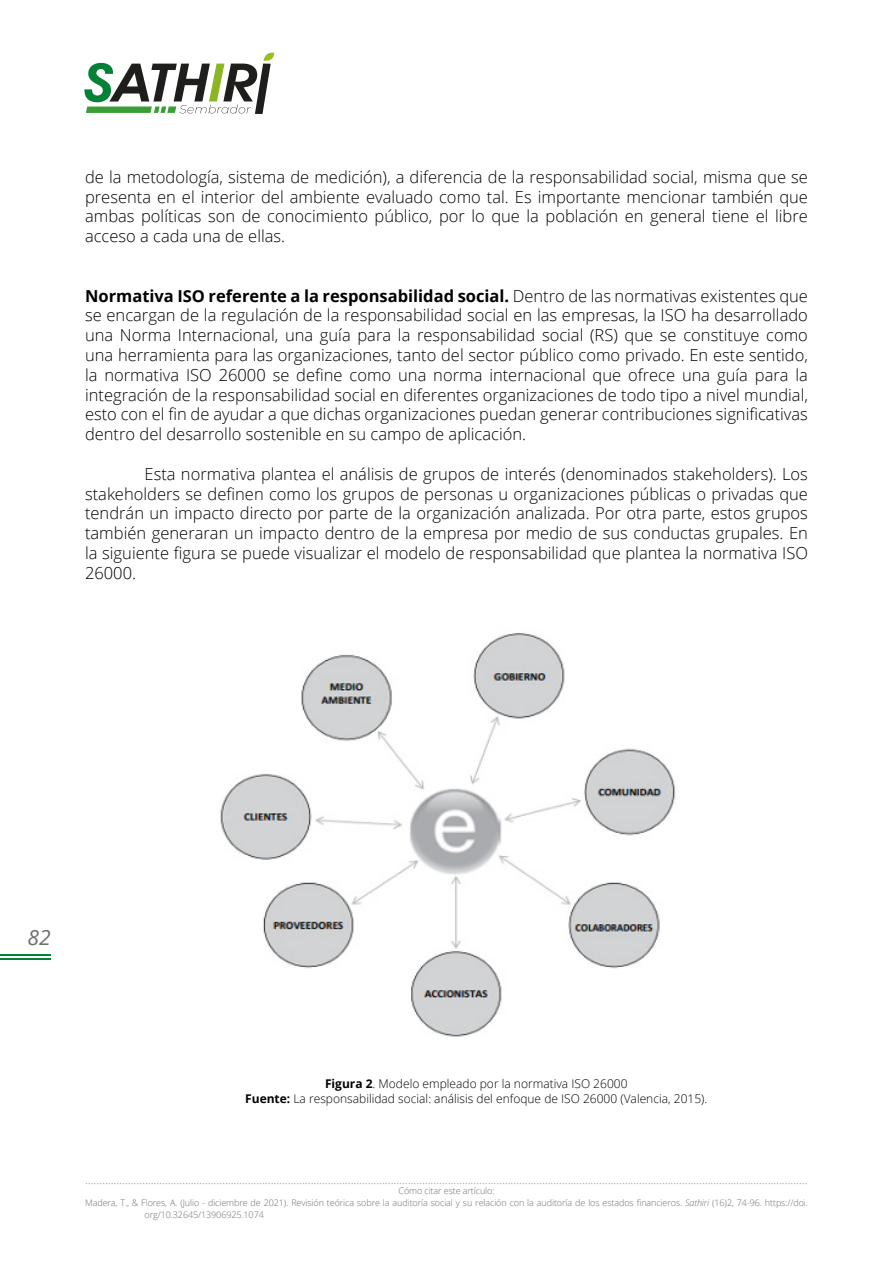
<style>
.page{position:relative;width:893px;height:1263px;background:#fff}
.page>*{position:absolute;margin:0;border:0;box-sizing:border-box;transform-origin:0 0}
.t1{font:italic 21px "Open Sans";color:#706f6f}
.t2{font:300 16.5px/19.8px "Open Sans";color:#000;text-align:justify}
.t3{font:300 12px "Open Sans";color:#929292}
.t4{font:300 12px/14.4px "Open Sans";color:#000;text-align:center}
.t5{font:300 9px "Open Sans";letter-spacing:-.01em;color:#706f6f}
.s1{font-weight:700}
.s2{font-style:italic}
</style>
<div class="page">
<hr style="left:0;top:954px;width:51px;height:2px;background:#028137">
<hr style="left:0;top:958px;width:51px;height:1px;background:#028137">
<svg style="left:84px;top:52px;width:190px;height:62px"></svg>
<img style="left:220px;top:633px;width:456px;height:404px">
<p class="t2" style="left:85px;top:166px;width:724px">de la metodología, sistema de medición), a diferencia de la responsabilidad social, misma que se presenta en el interior del ambiente evaluado como tal. Es importante mencionar también que ambas políticas son de conocimiento público, por lo que la población en general tiene el libre acceso a cada una de ellas.</p>
<p class="t2" style="left:85px;top:285px;width:724px"><span class="s1">Normativa ISO referente a la responsabilidad social.</span> Dentro de las normativas existentes que se encargan de la regulación de la responsabilidad social en las empresas, la ISO ha desarrollado una Norma Internacional, una guía para la responsabilidad social (RS) que se constituye como una herramienta para las organizaciones, tanto del sector público como privado. En este sentido, la normativa ISO 26000 se define como una norma internacional que ofrece una guía para la integración de la responsabilidad social en diferentes organizaciones de todo tipo a nivel mundial, esto con el fin de ayudar a que dichas organizaciones puedan generar contribuciones significativas dentro del desarrollo sostenible en su campo de aplicación.</p>
<p class="t2" style="left:85px;top:463px;width:724px;text-indent:60px">Esta normativa plantea el análisis de grupos de interés (denominados stakeholders). Los stakeholders se definen como los grupos de personas u organizaciones públicas o privadas que tendrán un impacto directo por parte de la organización analizada. Por otra parte, estos grupos también generaran un impacto dentro de la empresa por medio de sus conductas grupales. En la siguiente figura se puede visualizar el modelo de responsabilidad que plantea la normativa ISO 26000.</p>
<p class="t1" style="left:27px;top:923px;width:25px">82</p>
<p class="t4" style="left:245px;top:1076px;width:464px"><span class="s1">Figura 2</span>. Modelo empleado por la normativa ISO 26000<br><span class="s1">Fuente:</span> La responsabilidad social: análisis del enfoque de ISO 26000 (Valencia, 2015).</p>
<p class="t3" style="left:85px;top:1171px;width:724px">.............................................................................................................................................................................................................................................................</p>
<p class="t5" style="left:398px;top:1184px;width:97px">Cómo citar este artículo:</p>
<p class="t5" style="left:85px;top:1196px;width:724px">Madera, T., &amp; Flores, A. (Julio - diciembre de 2021). Revisión teórica sobre la auditoría social y su relación con la auditoría de los estados financieros. <span class="s2">Sathiri</span> (16)2, 74-96. https://doi.</p>
<p class="t5" style="left:145px;top:1208px;width:121px">org/10.32645/13906925.1074</p>
</div>
